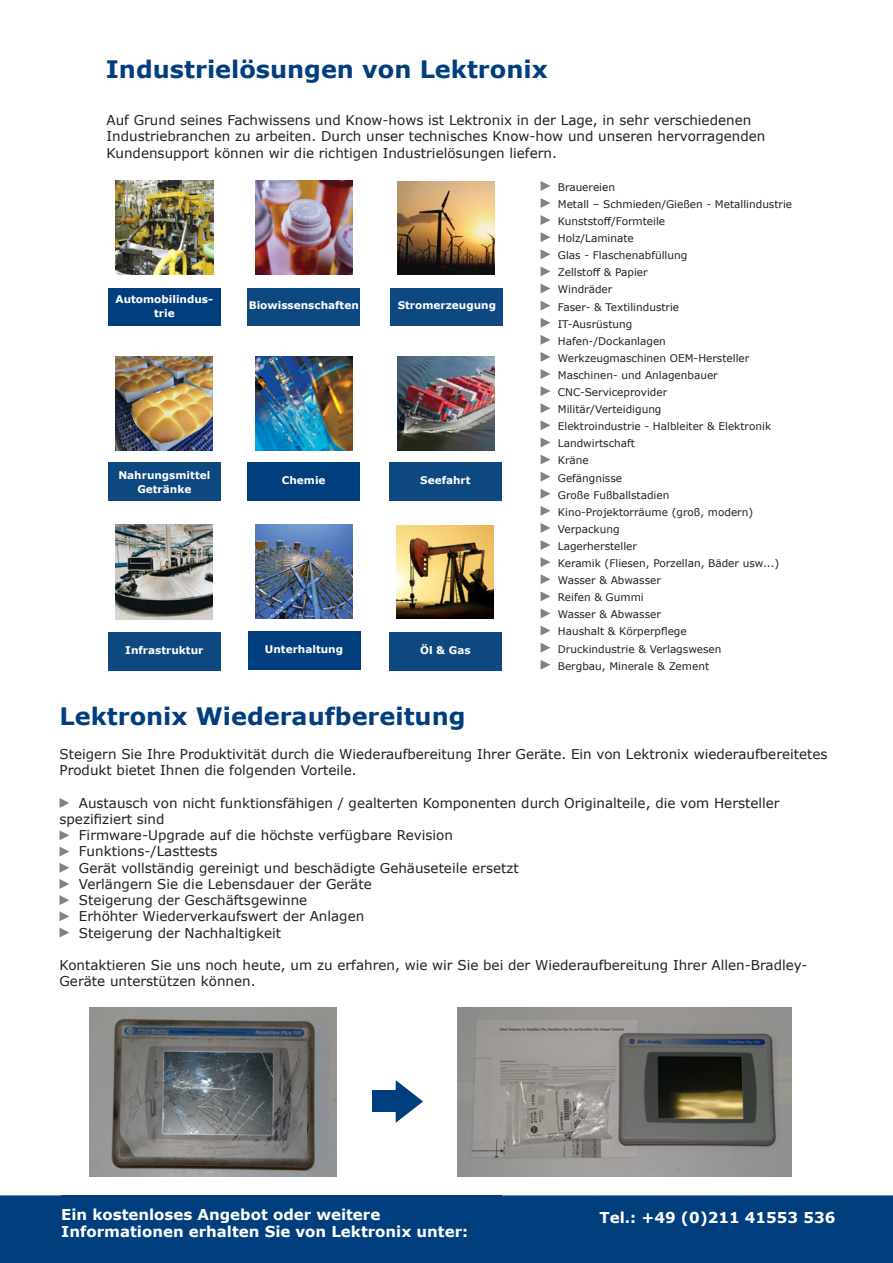
<style>
.page{position:relative;width:893px;height:1263px;background:#fff}
.page>*{position:absolute;margin:0;border:0;box-sizing:border-box;transform-origin:0 0}
.Header_1{font:700 24px "Verdana";color:#003e7e}
.t1{font:700 15px "Verdana";color:#fff}
.Main_Body_Text{font:13.5px/16.2px "Verdana";color:#231f20}
.Main_Body_Text-2{font:10.5px "Verdana";color:#231f20}
.Industrial_Box_Heade{font:700 10.5px/13.5px "Verdana";color:#fff;text-align:center}
</style>
<div class="page">
<svg style="left:0;top:1195px;width:893px;height:68px;background:#054280"></svg>
<div style="left:52px;top:1209px;width:841px;height:54px;background:#003e7e"></div>
<div style="left:61px;top:1195px;width:441px;height:59px;background:#003e7e"></div>
<div style="left:108px;top:288px;width:112px;height:38px;background:#003e7e"></div>
<div style="left:108px;top:462px;width:112px;height:38px;background:#0d4880"></div>
<div style="left:108px;top:632px;width:112px;height:38px;background:#0d4880"></div>
<div style="left:389px;top:462px;width:112px;height:38px;background:#0d4880"></div>
<div style="left:389px;top:632px;width:112px;height:38px;background:#0d4880"></div>
<div style="left:248px;top:462px;width:112px;height:38px;background:#003e7e"></div>
<div style="left:391px;top:288px;width:112px;height:38px;background:#0d4880"></div>
<div style="left:248px;top:631px;width:112px;height:39px;background:#003e7e"></div>
<div style="left:248px;top:288px;width:112px;height:38px;background:#0d4880"></div>
<svg style="left:541px;top:181px;width:9px;height:10px"></svg>
<svg style="left:541px;top:198px;width:9px;height:10px"></svg>
<svg style="left:541px;top:215px;width:9px;height:10px"></svg>
<svg style="left:541px;top:232px;width:9px;height:10px"></svg>
<svg style="left:541px;top:249px;width:9px;height:10px"></svg>
<svg style="left:541px;top:266px;width:9px;height:10px"></svg>
<svg style="left:541px;top:284px;width:9px;height:9px"></svg>
<svg style="left:541px;top:301px;width:9px;height:10px"></svg>
<svg style="left:541px;top:318px;width:9px;height:10px"></svg>
<svg style="left:541px;top:335px;width:9px;height:10px"></svg>
<svg style="left:541px;top:352px;width:9px;height:10px"></svg>
<svg style="left:541px;top:369px;width:9px;height:10px"></svg>
<svg style="left:541px;top:386px;width:9px;height:10px"></svg>
<svg style="left:541px;top:403px;width:9px;height:10px"></svg>
<svg style="left:541px;top:420px;width:9px;height:10px"></svg>
<svg style="left:541px;top:437px;width:9px;height:10px"></svg>
<svg style="left:541px;top:455px;width:9px;height:9px"></svg>
<svg style="left:541px;top:472px;width:9px;height:10px"></svg>
<svg style="left:541px;top:489px;width:9px;height:10px"></svg>
<svg style="left:541px;top:506px;width:9px;height:10px"></svg>
<svg style="left:541px;top:523px;width:9px;height:10px"></svg>
<svg style="left:541px;top:540px;width:9px;height:10px"></svg>
<svg style="left:541px;top:557px;width:9px;height:10px"></svg>
<svg style="left:541px;top:574px;width:9px;height:10px"></svg>
<svg style="left:541px;top:591px;width:9px;height:10px"></svg>
<svg style="left:541px;top:609px;width:9px;height:9px"></svg>
<svg style="left:541px;top:626px;width:9px;height:9px"></svg>
<svg style="left:541px;top:643px;width:9px;height:10px"></svg>
<svg style="left:541px;top:660px;width:9px;height:10px"></svg>
<img style="left:116px;top:525px;width:97px;height:94px">
<img style="left:116px;top:181px;width:97px;height:93px">
<img style="left:116px;top:357px;width:97px;height:93px">
<img style="left:397px;top:356px;width:97px;height:94px">
<img style="left:396px;top:525px;width:98px;height:94px">
<img style="left:255px;top:181px;width:97px;height:93px">
<img style="left:255px;top:525px;width:98px;height:93px">
<img style="left:255px;top:356px;width:97px;height:94px">
<img style="left:397px;top:181px;width:97px;height:93px">
<svg style="left:60px;top:798px;width:9px;height:10px"></svg>
<svg style="left:60px;top:830px;width:9px;height:10px"></svg>
<svg style="left:60px;top:847px;width:9px;height:9px"></svg>
<svg style="left:60px;top:863px;width:9px;height:10px"></svg>
<svg style="left:60px;top:879px;width:9px;height:10px"></svg>
<svg style="left:60px;top:895px;width:9px;height:10px"></svg>
<svg style="left:60px;top:911px;width:9px;height:10px"></svg>
<svg style="left:60px;top:928px;width:9px;height:9px"></svg>
<img style="left:457px;top:1007px;width:334px;height:169px">
<img style="left:90px;top:1007px;width:246px;height:169px">
<svg style="left:396px;top:1080px;width:27px;height:43px"></svg>
<div style="left:373px;top:1091px;width:28px;height:21px;background:#003e7e"></div>
<p class="Header_1" style="left:106px;top:52px;width:443px">Industrielösungen von Lektronix</p>
<p class="Main_Body_Text" style="left:107px;top:112px;width:646px">Auf Grund seines Fachwissens und Know-hows ist Lektronix in der Lage, in sehr verschiedenen</p>
<p class="Main_Body_Text" style="left:107px;top:128px;width:660px">Industriebranchen zu arbeiten. Durch unser technisches Know-how und unseren hervorragenden</p>
<p class="Main_Body_Text" style="left:107px;top:144px;width:452px">Kundensupport können wir die richtigen Industrielösungen liefern.</p>
<p class="Industrial_Box_Heade" style="left:116px;top:293px;width:99px">Automobilindus&shy;trie</p>
<p class="Industrial_Box_Heade" style="left:249px;top:299px;width:112px">Biowissenschaften</p>
<p class="Industrial_Box_Heade" style="left:398px;top:299px;width:100px">Stromerzeugung</p>
<p class="Industrial_Box_Heade" style="left:118px;top:468px;width:93px">Nahrungsmittel<br>Getränke</p>
<p class="Industrial_Box_Heade" style="left:282px;top:473px;width:45px">Chemie</p>
<p class="Industrial_Box_Heade" style="left:125px;top:643px;width:80px">Infrastruktur</p>
<p class="Industrial_Box_Heade" style="left:265px;top:642px;width:80px">Unterhaltung</p>
<p class="Industrial_Box_Heade" style="left:420px;top:473px;width:52px">Seefahrt</p>
<p class="Industrial_Box_Heade" style="left:420px;top:643px;width:52px">Öl &amp; Gas</p>
<p class="Header_1" style="left:60px;top:699px;width:408px">Lektronix Wiederaufbereitung</p>
<p class="Main_Body_Text-2" style="left:558px;top:180px;width:59px">Brauereien</p>
<p class="Main_Body_Text-2" style="left:558px;top:197px;width:236px">Metall – Schmieden/Gießen - Metallindustrie</p>
<p class="Main_Body_Text-2" style="left:558px;top:214px;width:109px">Kunststoff/Formteile</p>
<p class="Main_Body_Text-2" style="left:558px;top:231px;width:78px">Holz/Laminate</p>
<p class="Main_Body_Text-2" style="left:558px;top:248px;width:131px">Glas - Flaschenabfüllung</p>
<p class="Main_Body_Text-2" style="left:558px;top:265px;width:91px">Zellstoff &amp; Papier</p>
<p class="Main_Body_Text-2" style="left:558px;top:282px;width:56px">Windräder</p>
<p class="Main_Body_Text-2" style="left:558px;top:299px;width:123px">Faser- &amp; Textilindustrie</p>
<p class="Main_Body_Text-2" style="left:558px;top:317px;width:76px">IT-Ausrüstung</p>
<p class="Main_Body_Text-2" style="left:558px;top:334px;width:110px">Hafen-/Dockanlagen</p>
<p class="Main_Body_Text-2" style="left:558px;top:351px;width:193px">Werkzeugmaschinen OEM-Hersteller</p>
<p class="Main_Body_Text-2" style="left:558px;top:368px;width:161px">Maschinen- und Anlagenbauer</p>
<p class="Main_Body_Text-2" style="left:558px;top:385px;width:111px">CNC-Serviceprovider</p>
<p class="Main_Body_Text-2" style="left:558px;top:402px;width:105px">Militär/Verteidigung</p>
<p class="Main_Body_Text-2" style="left:558px;top:419px;width:215px">Elektroindustrie - Halbleiter &amp; Elektronik</p>
<p class="Main_Body_Text-2" style="left:558px;top:436px;width:79px">Landwirtschaft</p>
<p class="Main_Body_Text-2" style="left:558px;top:453px;width:32px">Kräne</p>
<p class="Main_Body_Text-2" style="left:558px;top:470px;width:66px">Gefängnisse</p>
<p class="Main_Body_Text-2" style="left:558px;top:488px;width:113px">Große Fußballstadien</p>
<p class="Main_Body_Text-2" style="left:558px;top:505px;width:197px">Kino-Projektorräume (groß, modern)</p>
<p class="Main_Body_Text-2" style="left:558px;top:522px;width:63px">Verpackung</p>
<p class="Main_Body_Text-2" style="left:558px;top:539px;width:81px">Lagerhersteller</p>
<p class="Main_Body_Text-2" style="left:558px;top:556px;width:223px">Keramik (Fliesen, Porzellan, Bäder usw...)</p>
<p class="Main_Body_Text-2" style="left:558px;top:573px;width:105px">Wasser &amp; Abwasser</p>
<p class="Main_Body_Text-2" style="left:558px;top:590px;width:87px">Reifen &amp; Gummi</p>
<p class="Main_Body_Text-2" style="left:558px;top:607px;width:105px">Wasser &amp; Abwasser</p>
<p class="Main_Body_Text-2" style="left:558px;top:624px;width:130px">Haushalt &amp; Körperpflege</p>
<p class="Main_Body_Text-2" style="left:558px;top:641px;width:165px">Druckindustrie &amp; Verlagswesen</p>
<p class="Main_Body_Text-2" style="left:558px;top:659px;width:153px">Bergbau, Minerale &amp; Zement</p>
<p class="Main_Body_Text" style="left:60px;top:746px;width:770px">Steigern Sie Ihre Produktivität durch die Wiederaufbereitung Ihrer Geräte. Ein von Lektronix wiederaufbereitetes<br>Produkt bietet Ihnen die folgenden Vorteile.</p>
<p class="Main_Body_Text" style="left:60px;top:795px;width:722px;text-indent:19px">Austausch von nicht funktionsfähigen / gealterten Komponenten durch Originalteile, die vom Hersteller spezifiziert sind</p>
<p class="Main_Body_Text" style="left:79px;top:827px;width:375px">Firmware-Upgrade auf die höchste verfügbare Revision</p>
<p class="Main_Body_Text" style="left:79px;top:843px;width:140px">Funktions-/Lasttests</p>
<p class="Main_Body_Text" style="left:79px;top:859px;width:441px">Gerät vollständig gereinigt und beschädigte Gehäuseteile ersetzt</p>
<p class="Main_Body_Text" style="left:79px;top:876px;width:294px">Verlängern Sie die Lebensdauer der Geräte</p>
<p class="Main_Body_Text" style="left:79px;top:892px;width:230px">Steigerung der Geschäftsgewinne</p>
<p class="Main_Body_Text" style="left:79px;top:908px;width:287px">Erhöhter Wiederverkaufswert der Anlagen</p>
<p class="Main_Body_Text" style="left:79px;top:924px;width:204px">Steigerung der Nachhaltigkeit</p>
<p class="Main_Body_Text" style="left:60px;top:957px;width:750px">Kontaktieren Sie uns noch heute, um zu erfahren, wie wir Sie bei der Wiederaufbereitung Ihrer Allen-Bradley-<br>Geräte unterstützen können.</p>
<p class="t1" style="left:61px;top:1204px;width:321px">Ein kostenloses Angebot oder weitere</p>
<p class="t1" style="left:599px;top:1207px;width:237px">Tel.: +49 (0)211 41553 536</p>
<p class="t1" style="left:61px;top:1221px;width:408px">Informationen erhalten Sie von Lektronix unter:</p>
</div>
